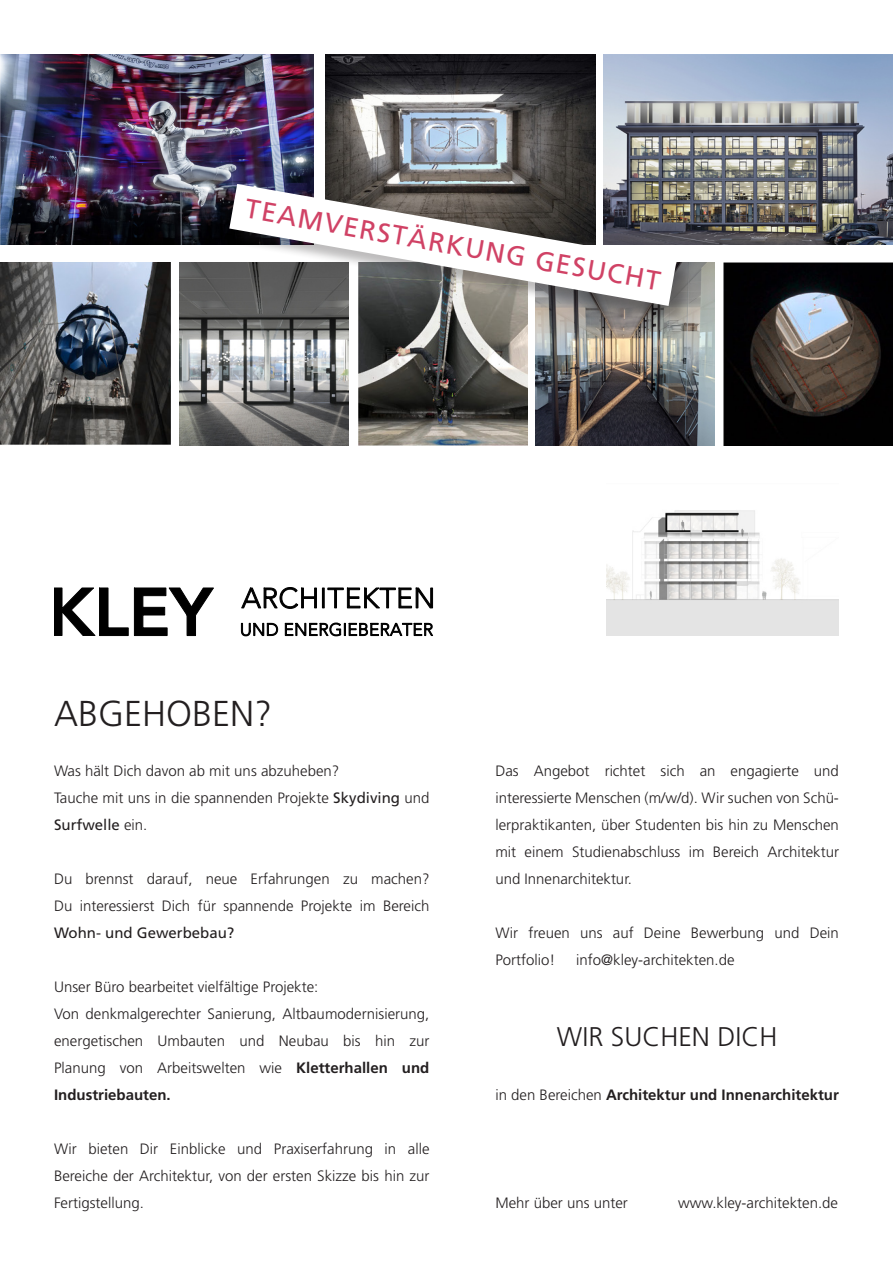
<style>
.page{position:relative;width:893px;height:1263px;background:#fff}
.page>*{position:absolute;margin:0;border:0;box-sizing:border-box;transform-origin:0 0}
.t1{font:300 36px "Frutiger";color:#231f20}
.t2{font:27px "Frutiger";color:#d04265}
.t3{font:300 27px "Frutiger";color:#231f20}
.t4{font:300 15px/27px "Frutiger";color:#231f20;text-align:justify}
.t5{font:700 15px "Frutiger";color:#231f20}
.s1{font-weight:400}
.s2{font-weight:700}
.s3{font-weight:300}
</style>
<div class="page">
<img style="left:604px;top:54px;width:289px;height:191px">
<img style="left:179px;top:262px;width:170px;height:183px">
<img style="left:0;top:54px;width:313px;height:191px">
<img style="left:325px;top:54px;width:270px;height:130px">
<img style="left:0;top:262px;width:170px;height:183px">
<img style="left:724px;top:262px;width:169px;height:183px">
<img style="left:358px;top:323px;width:169px;height:122px">
<svg style="left:241px;top:623px;width:37px;height:13px"></svg>
<svg style="left:285px;top:623px;width:148px;height:13px"></svg>
<svg style="left:242px;top:587px;width:74px;height:21px"></svg>
<div style="left:322px;top:588px;width:2px;height:20px;border:1px solid #000"></div>
<svg style="left:328px;top:588px;width:105px;height:20px"></svg>
<svg style="left:54px;top:588px;width:74px;height:47px"></svg>
<svg style="left:134px;top:588px;width:79px;height:47px"></svg>
<img style="left:606px;top:510px;width:232px;height:126px">
<img style="left:536px;top:262px;width:178px;height:183px">
<div style="left:232px;top:186px;width:462px;height:137px;background:#231f20;opacity:.3"></div>
<svg style="left:229px;top:184px;width:447px;height:122px"></svg>
<p class="t2" style="left:248px;top:193px;width:423px;rotate:10deg">TEAMVERSTÄRKUNG GESUCHT</p>
<p class="t1" style="left:54px;top:694px;width:220px">ABGEHOBEN?</p>
<p class="t4" style="left:54px;top:757px;width:287px">Was hält Dich davon ab mit uns abzuheben?</p>
<p class="t4" style="left:54px;top:784px;width:377px">Tauche mit uns in die spannenden Projekte <span class="s1">Skydiving</span> und<br><span class="s1">Surfwelle</span> ein.</p>
<p class="t4" style="left:54px;top:865px;width:377px">Du brennst darauf, neue Erfahrungen zu machen?<br>Du interessierst Dich für spannende Projekte im Bereich <span class="s1">Wohn- und Gewerbebau?</span></p>
<p class="t4" style="left:54px;top:973px;width:266px">Unser Büro bearbeitet vielfältige Projekte:</p>
<p class="t4" style="left:54px;top:1000px;width:377px">Von denkmalgerechter Sanierung, Altbaumodernisierung, energetischen Umbauten und Neubau bis hin zur Planung von Arbeitswelten wie <span class="s2">Kletterhallen und Industriebauten.</span></p>
<p class="t4" style="left:54px;top:1135px;width:377px">Wir bieten Dir Einblicke und Praxiserfahrung in alle Bereiche der Architektur, von der ersten Skizze bis hin zur Fertigstellung.</p>
<p class="t4" style="left:495px;top:757px;width:345px">Das Angebot richtet sich an engagierte und interessierte Menschen (m/w/d). Wir suchen von Schü&shy;lerpraktikanten, über Studenten bis hin zu Menschen mit einem Studienabschluss im Bereich Architektur und Innenarchitektur.</p>
<p class="t4" style="left:495px;top:919px;width:345px">Wir freuen uns auf Deine Bewerbung und Dein<br>Portfolio!</p>
<p class="t4" style="left:576px;top:946px;width:160px">info@kley-architekten.de</p>
<p class="t3" style="left:557px;top:1021px;width:222px">WIR SUCHEN DICH</p>
<p class="t5" style="left:495px;top:1086px;width:345px"><span class="s3">in den Bereichen</span> Architektur und Innenarchitektur</p>
<p class="t4" style="left:495px;top:1189px;width:134px">Mehr über uns unter</p>
<p class="t4" style="left:678px;top:1189px;width:161px">www.kley-architekten.de</p>
</div>
